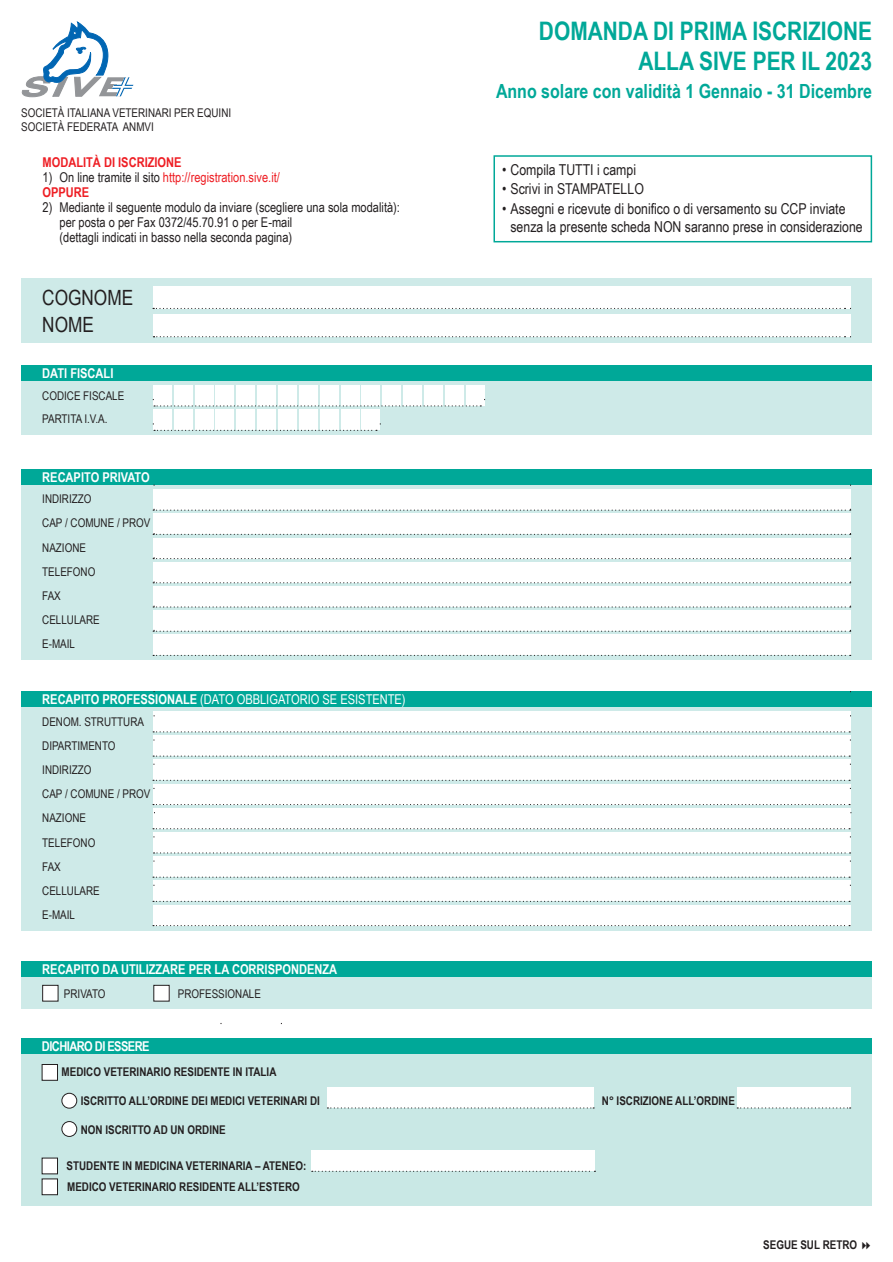
<style>
.page{position:relative;width:893px;height:1262px;background:#fff}
.page>*{position:absolute;margin:0;border:0;box-sizing:border-box;transform-origin:0 0}
.t1{font:700 25.5px/30px "Arial Narrow";color:#00a898;text-align:right}
.t2{font:21px/27.8px "Arial Narrow";color:#231f20}
.t3{font:700 19.5px "Arial Narrow";color:#00a898}
.t4{font:15px/17.5px "Arial Narrow";color:#231f20}
.t5{font:13.5px/15px "Arial Narrow";color:#231f20}
.t6{font:700 13.5px "Arial Narrow";color:#fff}
.t7{font:13.5px/15px "Arial Narrow";color:#ee1d23}
.t8{font:13.5px "Arial Narrow";color:#fff}
.t9{font:700 13.5px "Arial Narrow";color:#ee1d23}
.t10{font:700 13.5px "Arial Narrow";letter-spacing:-.04em;color:#fff}
.t11{font:12px/24.2px "Arial Narrow";color:#231f20}
.t12{font:700 12px/21.3px "Arial Narrow";color:#231f20}
.s1{color:#231f20}
.s2{font-weight:700}
</style>
<div class="page">
<div style="left:21px;top:977px;width:850px;height:32px;background:#ceeae8"></div>
<div style="left:21px;top:961px;width:850px;height:16px;background:#00a898"></div>
<div style="left:43px;top:985px;width:15px;height:16px;background:#fff"></div>
<div style="left:42px;top:985px;width:16px;height:16px;border:1px solid #231f20"></div>
<div style="left:154px;top:985px;width:15px;height:16px;background:#fff"></div>
<div style="left:153px;top:985px;width:17px;height:16px;border:1px solid #231f20"></div>
<div style="left:21px;top:278px;width:850px;height:65px;background:#ceeae8"></div>
<div style="left:153px;top:286px;width:697px;height:22px;background:#fff"></div>
<div style="left:153px;top:314px;width:697px;height:23px;background:#fff"></div>
<svg style="left:153px;top:308px;width:698px;height:1px"></svg>
<svg style="left:153px;top:336px;width:698px;height:1px"></svg>
<div style="left:21px;top:365px;width:850px;height:16px;background:#00a898"></div>
<div style="left:21px;top:381px;width:850px;height:53px;background:#ceeae8"></div>
<div style="left:153px;top:385px;width:19px;height:21px;background:#fff"></div>
<div style="left:174px;top:385px;width:19px;height:21px;background:#fff"></div>
<div style="left:194px;top:385px;width:19px;height:21px;background:#fff"></div>
<div style="left:215px;top:385px;width:19px;height:21px;background:#fff"></div>
<div style="left:236px;top:385px;width:19px;height:21px;background:#fff"></div>
<div style="left:257px;top:385px;width:19px;height:21px;background:#fff"></div>
<div style="left:278px;top:385px;width:19px;height:21px;background:#fff"></div>
<div style="left:299px;top:385px;width:19px;height:21px;background:#fff"></div>
<div style="left:320px;top:385px;width:18px;height:21px;background:#fff"></div>
<div style="left:340px;top:385px;width:19px;height:21px;background:#fff"></div>
<div style="left:361px;top:385px;width:19px;height:21px;background:#fff"></div>
<div style="left:382px;top:385px;width:19px;height:21px;background:#fff"></div>
<div style="left:403px;top:385px;width:19px;height:21px;background:#fff"></div>
<div style="left:424px;top:385px;width:19px;height:21px;background:#fff"></div>
<div style="left:445px;top:385px;width:19px;height:21px;background:#fff"></div>
<div style="left:465px;top:385px;width:19px;height:21px;background:#fff"></div>
<div style="left:153px;top:409px;width:19px;height:21px;background:#fff"></div>
<div style="left:174px;top:409px;width:19px;height:21px;background:#fff"></div>
<div style="left:194px;top:409px;width:19px;height:21px;background:#fff"></div>
<div style="left:215px;top:409px;width:19px;height:21px;background:#fff"></div>
<div style="left:236px;top:409px;width:19px;height:21px;background:#fff"></div>
<div style="left:257px;top:409px;width:19px;height:21px;background:#fff"></div>
<div style="left:278px;top:409px;width:19px;height:21px;background:#fff"></div>
<div style="left:299px;top:409px;width:19px;height:21px;background:#fff"></div>
<div style="left:320px;top:409px;width:18px;height:21px;background:#fff"></div>
<div style="left:340px;top:409px;width:19px;height:21px;background:#fff"></div>
<div style="left:361px;top:409px;width:19px;height:21px;background:#fff"></div>
<svg style="left:153px;top:399px;width:332px;height:7px"></svg>
<svg style="left:154px;top:430px;width:223px;height:1px"></svg>
<div style="left:21px;top:485px;width:850px;height:175px;background:#ceeae8"></div>
<div style="left:21px;top:469px;width:850px;height:16px;background:#00a898"></div>
<div style="left:153px;top:489px;width:697px;height:21px;background:#fff"></div>
<div style="left:153px;top:513px;width:697px;height:21px;background:#fff"></div>
<div style="left:153px;top:537px;width:697px;height:21px;background:#fff"></div>
<div style="left:153px;top:562px;width:697px;height:21px;background:#fff"></div>
<div style="left:153px;top:586px;width:697px;height:21px;background:#fff"></div>
<div style="left:153px;top:610px;width:697px;height:21px;background:#fff"></div>
<div style="left:153px;top:634px;width:697px;height:21px;background:#fff"></div>
<svg style="left:153px;top:509px;width:698px;height:2px"></svg>
<svg style="left:153px;top:533px;width:698px;height:2px"></svg>
<svg style="left:153px;top:557px;width:698px;height:2px"></svg>
<svg style="left:153px;top:581px;width:698px;height:2px"></svg>
<svg style="left:153px;top:605px;width:698px;height:2px"></svg>
<svg style="left:153px;top:655px;width:697px;height:1px"></svg>
<svg style="left:153px;top:630px;width:698px;height:2px"></svg>
<div style="left:21px;top:707px;width:850px;height:223px;background:#ceeae8"></div>
<div style="left:21px;top:691px;width:850px;height:16px;background:#00a898"></div>
<div style="left:153px;top:759px;width:697px;height:21px;background:#fff"></div>
<div style="left:153px;top:783px;width:697px;height:21px;background:#fff"></div>
<div style="left:153px;top:808px;width:697px;height:20px;background:#fff"></div>
<div style="left:153px;top:832px;width:697px;height:21px;background:#fff"></div>
<div style="left:153px;top:856px;width:697px;height:21px;background:#fff"></div>
<div style="left:153px;top:880px;width:697px;height:21px;background:#fff"></div>
<div style="left:153px;top:904px;width:697px;height:21px;background:#fff"></div>
<div style="left:153px;top:711px;width:697px;height:21px;background:#fff"></div>
<div style="left:153px;top:735px;width:697px;height:21px;background:#fff"></div>
<svg style="left:153px;top:731px;width:697px;height:1px"></svg>
<svg style="left:153px;top:755px;width:697px;height:1px"></svg>
<svg style="left:153px;top:779px;width:697px;height:2px"></svg>
<svg style="left:153px;top:804px;width:697px;height:1px"></svg>
<svg style="left:153px;top:828px;width:697px;height:1px"></svg>
<svg style="left:153px;top:852px;width:697px;height:1px"></svg>
<svg style="left:153px;top:876px;width:697px;height:1px"></svg>
<svg style="left:153px;top:900px;width:697px;height:2px"></svg>
<svg style="left:153px;top:925px;width:697px;height:1px"></svg>
<svg style="left:22px;top:22px;width:111px;height:75px"></svg>
<div style="left:493px;top:155px;width:379px;height:87px;border:2px solid #00a898"></div>
<div style="left:21px;top:1053px;width:850px;height:152px;background:#c9e8e5"></div>
<div style="left:21px;top:1037px;width:850px;height:16px;background:#00a898"></div>
<div style="left:42px;top:1064px;width:16px;height:16px;background:#fff;border:1px solid #231f20"></div>
<div style="left:42px;top:1157px;width:16px;height:17px;background:#fff;border:1px solid #231f20"></div>
<div style="left:42px;top:1178px;width:16px;height:17px;background:#fff;border:1px solid #231f20"></div>
<div style="left:62px;top:1093px;width:15px;height:15px;background:#fff;border-radius:50%"></div>
<div style="left:61px;top:1092px;width:16px;height:16px;border:1px solid #231f20;border-radius:50%"></div>
<div style="left:62px;top:1121px;width:15px;height:15px;background:#fff;border-radius:50%"></div>
<div style="left:61px;top:1121px;width:16px;height:15px;border:1px solid #231f20;border-radius:50%"></div>
<div style="left:327px;top:1087px;width:266px;height:21px;background:#fff"></div>
<div style="left:737px;top:1087px;width:113px;height:21px;background:#fff"></div>
<svg style="left:327px;top:1107px;width:267px;height:2px"></svg>
<svg style="left:737px;top:1107px;width:113px;height:1px"></svg>
<div style="left:312px;top:1150px;width:283px;height:21px;background:#fff"></div>
<svg style="left:312px;top:1170px;width:283px;height:1px"></svg>
<p class="t11" style="left:21px;top:106px;width:211px;line-height:13.5px">SOCIETÀ ITALIANA VETERINARI PER EQUINI<br>SOCIETÀ FEDERATA ANMVI</p>
<p class="t9" style="left:43px;top:152px;width:140px">MODALITÀ DI ISCRIZIONE</p>
<p class="t7" style="left:43px;top:169px;width:239px"><span class="s1">1) On line tramite il sito</span> http://registration.sive.it/<br><span class="s2">OPPURE</span></p>
<p class="t5" style="left:60px;top:199px;width:342px;text-indent:-17px">2) Mediante il seguente modulo da inviare (scegliere una sola modalità): per posta o per Fax 0372/45.70.91 o per E-mail<br>(dettagli indicati in basso nella seconda pagina)</p>
<h2 class="t2" style="left:42px;top:282px;width:92px">COGNOME<br>NOME</h2>
<p class="t6" style="left:42px;top:363px;width:73px">DATI FISCALI</p>
<p class="t11" style="left:42px;top:406px;width:67px">PARTITA I.V.A.</p>
<p class="t11" style="left:42px;top:383px;width:84px">CODICE FISCALE</p>
<p class="t6" style="left:42px;top:467px;width:109px">RECAPITO PRIVATO</p>
<p class="t11" style="left:42px;top:486px;width:110px">INDIRIZZO<br>CAP / COMUNE / PROV<br>NAZIONE<br>TELEFONO<br>FAX<br>CELLULARE<br>E-MAIL</p>
<p class="t8" style="left:42px;top:689px;width:365px"><span class="s2">RECAPITO PROFESSIONALE</span> (DATO OBBLIGATORIO SE ESISTENTE)</p>
<p class="t11" style="left:42px;top:709px;width:110px">DENOM. STRUTTURA<br>DIPARTIMENTO<br>INDIRIZZO<br>CAP / COMUNE / PROV<br>NAZIONE<br>TELEFONO<br>FAX<br>CELLULARE<br>E-MAIL</p>
<p class="t6" style="left:42px;top:958px;width:296px">RECAPITO DA UTILIZZARE PER LA CORRISPONDENZA</p>
<p class="t11" style="left:64px;top:981px;width:43px">PRIVATO</p>
<p class="t11" style="left:178px;top:981px;width:85px">PROFESSIONALE</p>
<h1 class="t1" style="left:539px;top:15px;width:335px">DOMANDA DI PRIMA ISCRIZIONE<br>ALLA SIVE PER IL 2023</h1>
<h3 class="t3" style="left:496px;top:77px;width:377px">Anno solare con validità 1 Gennaio - 31 Dicembre</h3>
<p class="t4" style="left:502px;top:160px;width:136px">• Compila TUTTI i campi</p>
<p class="t4" style="left:502px;top:180px;width:143px">• Scrivi in STAMPATELLO</p>
<p class="t4" style="left:510px;top:199px;width:354px;text-indent:-8px">• Assegni e ricevute di bonifico o di versamento su CCP inviate senza la presente scheda NON saranno prese in considerazione</p>
<p class="t10" style="left:42px;top:1035px;width:109px">DICHIARO DI ESSERE</p>
<p class="t12" style="left:62px;top:1060px;width:216px">MEDICO VETERINARIO RESIDENTE IN ITALIA</p>
<p class="t12" style="left:81px;top:1089px;width:240px">ISCRITTO ALL’ORDINE DEI MEDICI VETERINARI DI</p>
<p class="t12" style="left:602px;top:1089px;width:134px">N° ISCRIZIONE ALL’ORDINE</p>
<p class="t12" style="left:81px;top:1118px;width:146px">NON ISCRITTO AD UN ORDINE</p>
<p class="t12" style="left:67px;top:1154px;width:241px">STUDENTE IN MEDICINA VETERINARIA – ATENEO:<br>MEDICO VETERINARIO RESIDENTE ALL’ESTERO</p>
<p class="t12" style="left:763px;top:1233px;width:95px">SEGUE SUL RETRO</p>
</div>
